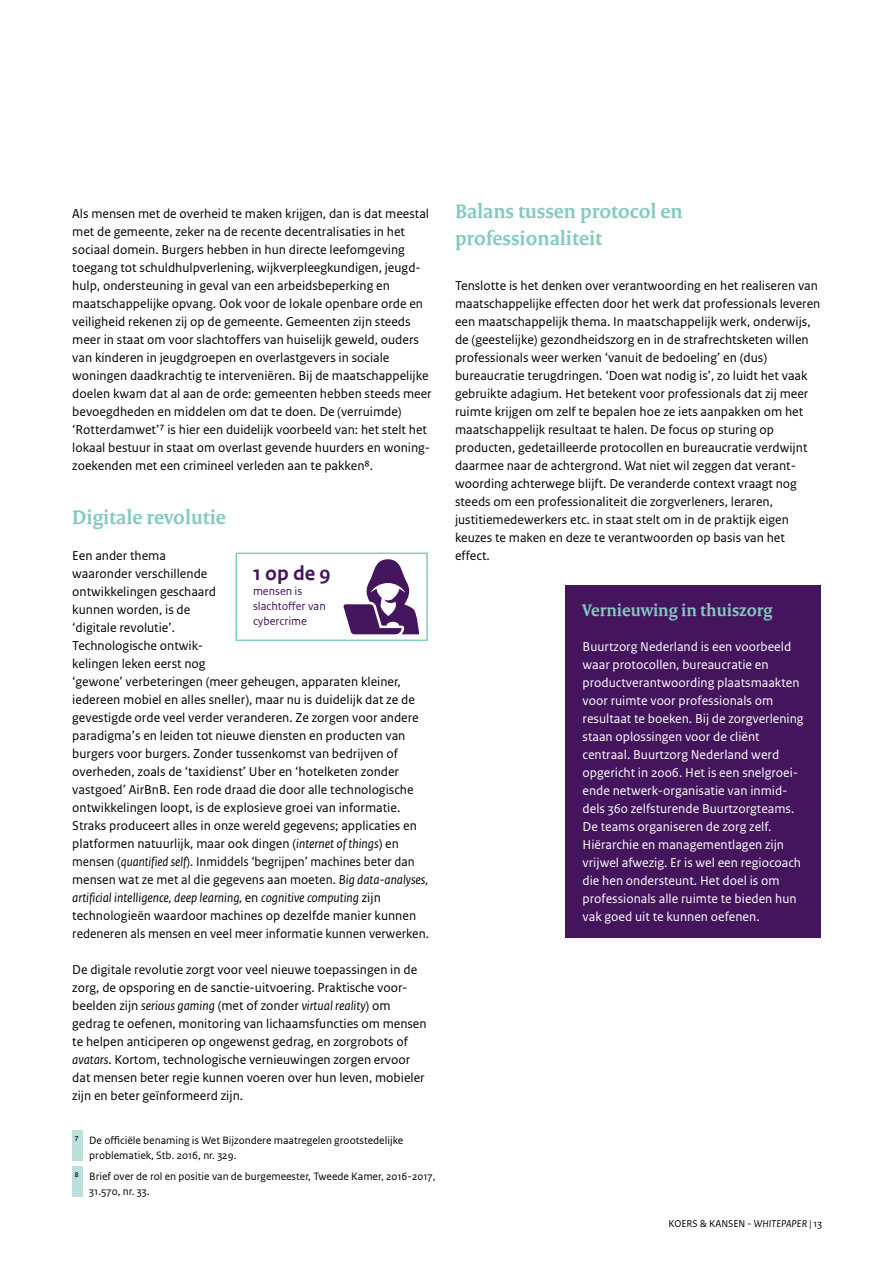
<style>
.page{position:relative;width:893px;height:1263px;background:#fff}
.page>*{position:absolute;margin:0;border:0;box-sizing:border-box;transform-origin:0 0}
._04_RO_Paragraafkop{font:700 21px/27px "Rijksoverheid Serif";color:#84cac0}
.t1{font:700 21px "Rijksoverheid Sans Text TT";color:#44155d}
.t2{font:700 18px "Rijksoverheid Serif";color:#84cac0}
._10_RO_Broodtekst_Sa{font:13.5px/18px "Rijksoverheid Sans Text";color:#000}
.t3{font:13.5px/18px "Rijksoverheid Sans Text";color:#fff}
.t4{font:12px/15px "Rijksoverheid Sans Text TT";color:#44155d}
._14_RO_Voetnoot{font:11.25px/15px "Rijksoverheid Sans Text";color:#000}
.t5{font:10.5px "Rijksoverheid Sans Text";color:#000}
.s1{font-style:italic}
</style>
<div class="page">
<div style="left:72px;top:1130px;width:11px;height:31px;background:#bce0da"></div>
<div style="left:72px;top:1166px;width:11px;height:31px;background:#bce0da"></div>
<div style="left:566px;top:585px;width:255px;height:353px;background:#44155d"></div>
<svg style="left:343px;top:559px;width:76px;height:75px"></svg>
<div style="left:236px;top:552px;width:192px;height:89px;border:2px solid #84cac0"></div>
<p class="_10_RO_Broodtekst_Sa" style="left:72px;top:205px;width:361px">Als mensen met de overheid te maken krijgen, dan is dat meestal met de gemeente, zeker na de recente decentralisaties in het sociaal domein. Burgers hebben in hun directe leefomgeving toegang tot schuldhulpverlening, wijkverpleegkundigen, jeugd&shy;hulp, ondersteuning in geval van een arbeidsbeperking en maatschappelijke opvang. Ook voor de lokale openbare orde en veiligheid rekenen zij op de gemeente. Gemeenten zijn steeds meer in staat om voor slachtoffers van huiselijk geweld, ouders van kinderen in jeugdgroepen en overlastgevers in sociale woningen daadkrachtig te interveniëren. Bij de maatschappelijke doelen kwam dat al aan de orde: gemeenten hebben steeds meer bevoegdheden en middelen om dat te doen. De (verruimde) ‘Rotterdamwet’7 is hier een duidelijk voorbeeld van: het stelt het lokaal bestuur in staat om overlast gevende huurders en woning&shy;zoekenden met een crimineel verleden aan te pakken8.</p>
<p class="_04_RO_Paragraafkop" style="left:72px;top:503px;width:155px">Digitale revolutie</p>
<p class="_10_RO_Broodtekst_Sa" style="left:72px;top:547px;width:358px">Een ander thema<br>waaronder verschillende<br>ontwikkelingen geschaard<br>kunnen worden, is de<br>‘digitale revolutie’.<br>Technologische ontwik-<br>kelingen leken eerst nog<br>‘gewone’ verbeteringen (meer geheugen, apparaten kleiner, iedereen mobiel en alles sneller), maar nu is duidelijk dat ze de gevestigde orde veel verder veranderen. Ze zorgen voor andere paradigma’s en leiden tot nieuwe diensten en producten van burgers voor burgers. Zonder tussenkomst van bedrijven of overheden, zoals de ‘taxidienst’ Uber en ‘hotelketen zonder vastgoed’ AirBnB. Een rode draad die door alle technologische ontwikkelingen loopt, is de explosieve groei van informatie.<br>Straks produceert alles in onze wereld gegevens; applicaties en platformen natuurlijk, maar ook dingen (<span class="s1">internet of things</span>) en mensen (<span class="s1">quantified self</span>). Inmiddels ‘begrijpen’ machines beter dan mensen wat ze met al die gegevens aan moeten. <span class="s1">Big data-analyses, artificial intelligence, deep learning,</span> en <span class="s1">cognitive computing</span> zijn technologieën waardoor machines op dezelfde manier kunnen redeneren als mensen en veel meer informatie kunnen verwerken.</p>
<p class="_10_RO_Broodtekst_Sa" style="left:72px;top:961px;width:356px">De digitale revolutie zorgt voor veel nieuwe toepassingen in de zorg, de opsporing en de sanctie-uitvoering. Praktische voor&shy;beelden zijn <span class="s1">serious gaming</span> (met of zonder <span class="s1">virtual reality</span>) om gedrag te oefenen, monitoring van lichaamsfuncties om mensen te helpen anticiperen op ongewenst gedrag, en zorgrobots of <span class="s1">avatars</span>. Kortom, technologische vernieuwingen zorgen ervoor dat mensen beter regie kunnen voeren over hun leven, mobieler zijn en beter geïnformeerd zijn.</p>
<p class="_14_RO_Voetnoot" style="left:89px;top:1132px;width:315px;text-indent:-15px">7 De officiële benaming is Wet Bijzondere maatregelen grootstedelijke problematiek, Stb. 2016, nr. 329.</p>
<p class="_14_RO_Voetnoot" style="left:89px;top:1169px;width:348px;text-indent:-15px">8 Brief over de rol en positie van de burgemeester, Tweede Kamer, 2016-2017,<br>31.570, nr. 33.</p>
<p class="t1" style="left:253px;top:561px;width:79px">1 op de 9</p>
<p class="t4" style="left:253px;top:583px;width:74px">mensen is slachtoffer van cybercrime</p>
<p class="_04_RO_Paragraafkop" style="left:455px;top:197px;width:229px">Balans tussen protocol en professionaliteit</p>
<p class="_10_RO_Broodtekst_Sa" style="left:455px;top:277px;width:367px">Tenslotte is het denken over verantwoording en het realiseren van maatschappelijke effecten door het werk dat professionals leveren een maatschappelijk thema. In maatschappelijk werk, onderwijs, de (geestelijke) gezondheidszorg en in de strafrechtsketen willen professionals weer werken ‘vanuit de bedoeling’ en (dus) bureaucratie terugdringen. ‘Doen wat nodig is’, zo luidt het vaak gebruikte adagium. Het betekent voor professionals dat zij meer ruimte krijgen om zelf te bepalen hoe ze iets aanpakken om het maatschappelijk resultaat te halen. De focus op sturing op producten, gedetailleerde protocollen en bureaucratie verdwijnt daarmee naar de achtergrond. Wat niet wil zeggen dat verant&shy;woording achterwege blijft. De veranderde context vraagt nog steeds om een professionaliteit die zorgverleners, leraren, justitiemedewerkers etc. in staat stelt om in de praktijk eigen keuzes te maken en deze te verantwoorden op basis van het effect.</p>
<p class="t2" style="left:583px;top:599px;width:191px">Vernieuwing in thuiszorg</p>
<p class="t3" style="left:583px;top:637px;width:223px">Buurtzorg Nederland is een voorbeeld waar protocollen, bureaucratie en productverantwoording plaatsmaakten voor ruimte voor professionals om resultaat te boeken. Bij de zorgverlening staan oplossingen voor de cliënt centraal. Buurtzorg Nederland werd opgericht in 2006. Het is een snelgroei&shy;ende netwerk-organisatie van inmid&shy;dels 360 zelfsturende Buurtzorgteams.<br>De teams organiseren de zorg zelf.<br>Hiërarchie en managementlagen zijn vrijwel afwezig. Er is wel een regiocoach die hen ondersteunt. Het doel is om professionals alle ruimte te bieden hun vak goed uit te kunnen oefenen.</p>
<p class="t5" style="left:669px;top:1217px;width:155px">KOERS &amp; KANSEN - <span class="s1">WHITEPAPER |</span> 13</p>
</div>
